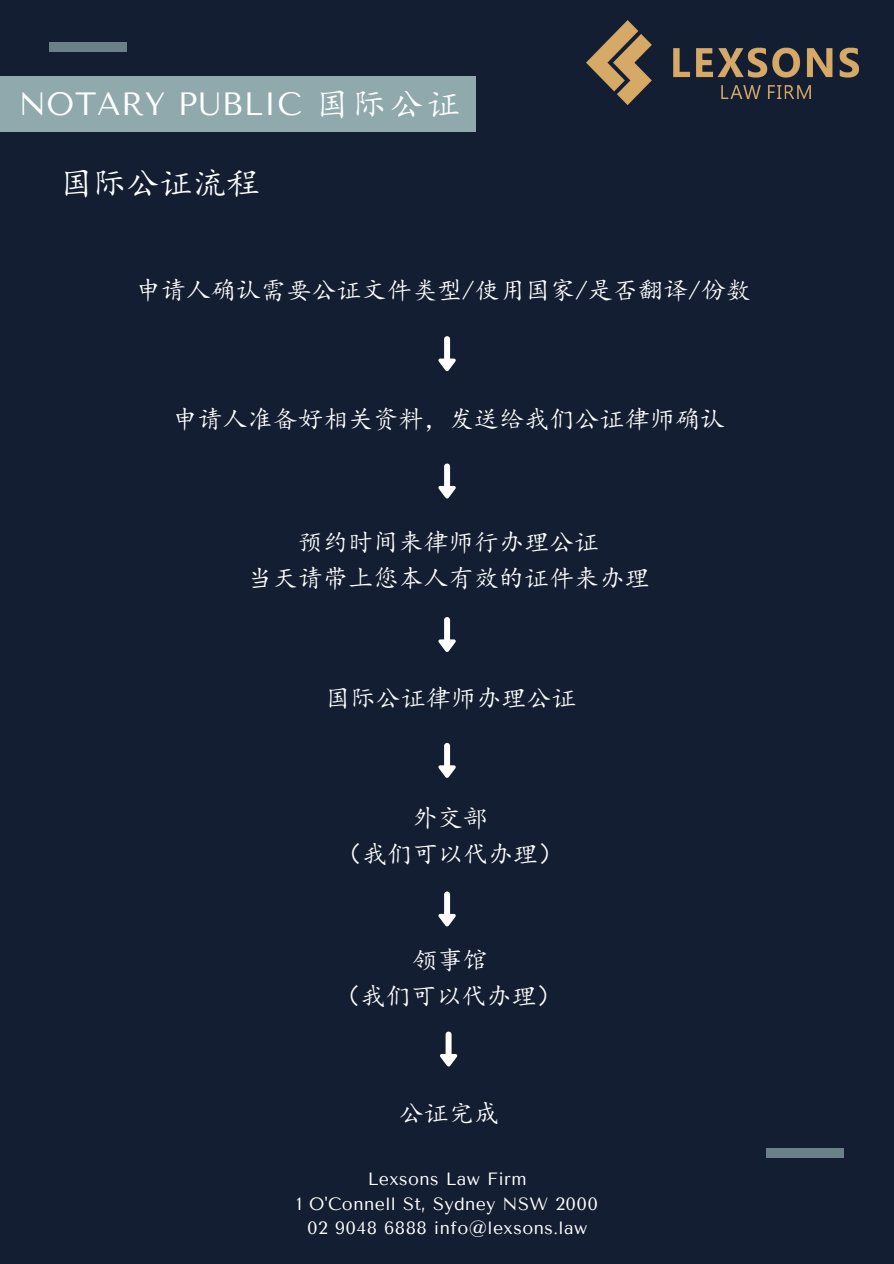
<style>
.page{position:relative;width:894px;height:1264px;background:#fff}
.page>*{position:absolute;margin:0;border:0;box-sizing:border-box;transform-origin:0 0}
.t1{font:33.3px "Kai Ti";color:#fff}
.t2{font:32.1px "Tenor Sans";letter-spacing:.02em;color:#fff}
.t3{font:25.05px/36px "Kai Ti";color:#fff;text-align:center}
.t4{font:17.7px/24.6px "Tenor Sans";letter-spacing:.025em;color:#fff;text-align:center}
.s1{font-family:"Kai Ti";font-size:33.75px}
</style>
<div class="page">
<div style="left:0;top:0;width:893px;height:1263px;background:#131e32"></div>
<div style="left:49px;top:42px;width:77px;height:9px;background:#6b8189"></div>
<div style="left:766px;top:1148px;width:77px;height:9px;background:#6b8189"></div>
<div style="left:0;top:76px;width:475px;height:55px;background:#8fa9ad"></div>
<svg style="left:438px;top:463px;width:17px;height:35px"></svg>
<svg style="left:438px;top:336px;width:17px;height:35px"></svg>
<svg style="left:438px;top:617px;width:17px;height:35px"></svg>
<img style="left:586px;top:21px;width:271px;height:83px">
<svg style="left:438px;top:743px;width:17px;height:34px"></svg>
<svg style="left:440px;top:1031px;width:17px;height:35px"></svg>
<svg style="left:438px;top:891px;width:17px;height:35px"></svg>
<p class="t2" style="left:19px;top:86px;width:443px">NOTARY PUBLIC <span class="s1">国际公证</span></p>
<h1 class="t1" style="left:59px;top:166px;width:202px">国际公证流程</h1>
<p class="t3" style="left:135px;top:273px;width:617px">申请人确认需要公证文件类型/使用国家/是否翻译/份数</p>
<p class="t3" style="left:172px;top:401px;width:554px">申请人准备好相关资料，发送给我们公证律师确认</p>
<p class="t3" style="left:247px;top:524px;width:403px">预约时间来律师行办理公证<br>当天请带上您本人有效的证件来办理</p>
<p class="t3" style="left:325px;top:680px;width:253px">国际公证律师办理公证</p>
<p class="t3" style="left:337px;top:800px;width:228px">外交部<br>（我们可以代办理）</p>
<p class="t3" style="left:335px;top:943px;width:228px">领事馆<br>（我们可以代办理）</p>
<p class="t3" style="left:398px;top:1095px;width:102px">公证完成</p>
<p class="t4" style="left:296px;top:1166px;width:303px">Lexsons Law Firm<br>1 O'Connell St, Sydney NSW 2000<br>02 9048 6888 info@lexsons.law</p>
</div>
